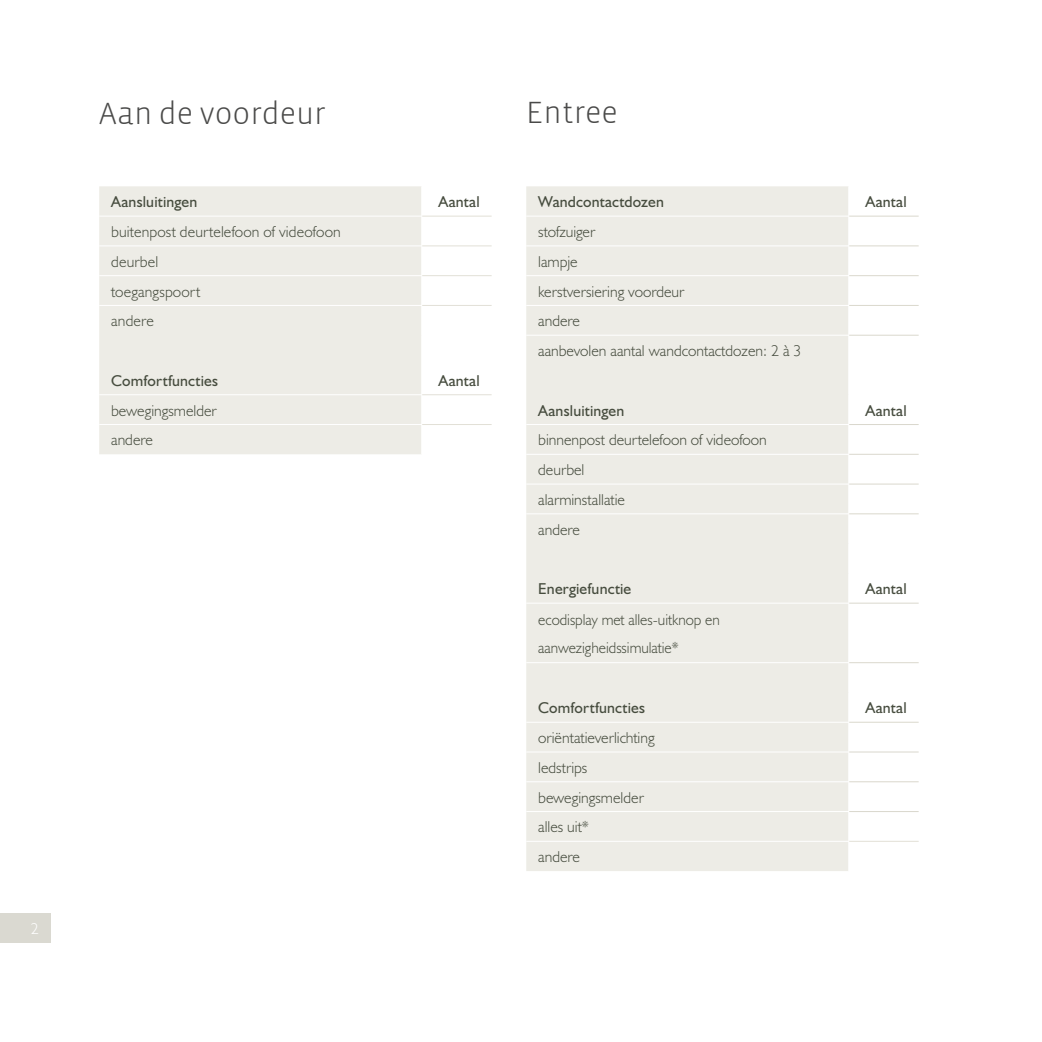
<style>
.page{position:relative;width:1042px;height:1042px;background:#fff}
.page>*{position:absolute;margin:0;border:0;box-sizing:border-box;transform-origin:0 0}
.t1{font:300 31.5px "Vista Sans";color:#4a4a49}
.t2{font:300 15.75px/29.8px "Humanist 521 BT";color:#464c3e}
.t3{font:15.75px "Humanist 521 BT";letter-spacing:.01em;color:#464c3e}
.t4{font:300 15.75px "Humanist 521 BT";color:#fff}
</style>
<div class="page">
<div style="left:0;top:913px;width:50px;height:30px;background:#dad9d1"></div>
<div style="left:99px;top:186px;width:322px;height:268px;background:#edece6"></div>
<hr style="left:99px;top:216px;width:323px;height:1px;background:#fff">
<hr style="left:99px;top:245px;width:323px;height:1px;background:#fff">
<hr style="left:99px;top:275px;width:323px;height:1px;background:#fff">
<hr style="left:99px;top:305px;width:323px;height:1px;background:#fff">
<hr style="left:99px;top:394px;width:323px;height:1px;background:#fff">
<hr style="left:99px;top:424px;width:323px;height:1px;background:#fff">
<hr style="left:422px;top:216px;width:70px;height:1px;background:#e2e0d7">
<hr style="left:422px;top:245px;width:70px;height:1px;background:#e2e0d7">
<hr style="left:422px;top:275px;width:70px;height:1px;background:#e2e0d7">
<hr style="left:422px;top:305px;width:70px;height:1px;background:#e2e0d7">
<hr style="left:422px;top:394px;width:70px;height:1px;background:#e2e0d7">
<hr style="left:422px;top:424px;width:70px;height:1px;background:#e2e0d7">
<div style="left:526px;top:186px;width:322px;height:685px;background:#edece6"></div>
<hr style="left:526px;top:841px;width:323px;height:1px;background:#fff">
<hr style="left:526px;top:216px;width:323px;height:1px;background:#fff">
<hr style="left:526px;top:245px;width:323px;height:1px;background:#fff">
<hr style="left:526px;top:275px;width:323px;height:1px;background:#fff">
<hr style="left:526px;top:305px;width:323px;height:1px;background:#fff">
<hr style="left:526px;top:335px;width:323px;height:1px;background:#fff">
<hr style="left:526px;top:424px;width:323px;height:1px;background:#fff">
<hr style="left:526px;top:454px;width:323px;height:1px;background:#fff">
<hr style="left:526px;top:484px;width:323px;height:1px;background:#fff">
<hr style="left:526px;top:513px;width:323px;height:1px;background:#fff">
<hr style="left:526px;top:603px;width:323px;height:1px;background:#fff">
<hr style="left:526px;top:722px;width:323px;height:1px;background:#fff">
<hr style="left:526px;top:751px;width:323px;height:1px;background:#fff">
<hr style="left:526px;top:781px;width:323px;height:1px;background:#fff">
<hr style="left:526px;top:811px;width:323px;height:1px;background:#fff">
<hr style="left:849px;top:841px;width:69px;height:1px;background:#e2e0d7">
<hr style="left:849px;top:216px;width:69px;height:1px;background:#dad8cd">
<hr style="left:849px;top:245px;width:69px;height:1px;background:#dad8cd">
<hr style="left:849px;top:275px;width:69px;height:1px;background:#dad8cd">
<hr style="left:849px;top:305px;width:69px;height:1px;background:#dad8cd">
<hr style="left:849px;top:335px;width:69px;height:1px;background:#dad8cd">
<hr style="left:849px;top:424px;width:69px;height:1px;background:#dad8cd">
<hr style="left:849px;top:454px;width:69px;height:1px;background:#dad8cd">
<hr style="left:849px;top:484px;width:69px;height:1px;background:#dad8cd">
<hr style="left:849px;top:513px;width:69px;height:1px;background:#dad8cd">
<hr style="left:849px;top:603px;width:69px;height:1px;background:#dad8cd">
<hr style="left:849px;top:722px;width:69px;height:1px;background:#dad8cd">
<hr style="left:849px;top:751px;width:69px;height:1px;background:#dad8cd">
<hr style="left:849px;top:781px;width:69px;height:1px;background:#dad8cd">
<hr style="left:849px;top:811px;width:69px;height:1px;background:#dad8cd">
<hr style="left:526px;top:662px;width:323px;height:1px;background:#fff">
<hr style="left:849px;top:662px;width:69px;height:1px;background:#dad8cd">
<p class="t4" style="left:31px;top:918px;width:9px">2</p>
<h1 class="t1" style="left:99px;top:94px;width:228px">Aan de voordeur</h1>
<h1 class="t1" style="left:526px;top:93px;width:93px">Entree</h1>
<p class="t3" style="left:111px;top:192px;width:88px">Aansluitingen</p>
<p class="t3" style="left:438px;top:192px;width:43px">Aantal</p>
<p class="t2" style="left:111px;top:217px;width:231px">buitenpost deurtelefoon of videofoon deurbel<br>toegangspoort<br>andere</p>
<p class="t3" style="left:111px;top:370px;width:108px">Comfortfuncties</p>
<p class="t3" style="left:438px;top:370px;width:43px">Aantal</p>
<p class="t2" style="left:111px;top:395px;width:107px">bewegingsmelder andere</p>
<p class="t3" style="left:538px;top:192px;width:127px">Wandcontactdozen</p>
<p class="t3" style="left:865px;top:192px;width:43px">Aantal</p>
<p class="t2" style="left:538px;top:217px;width:265px">stofzuiger<br>lampje<br>kerstversiering voordeur<br>andere<br>aanbevolen aantal wandcontactdozen: 2 à 3</p>
<p class="t3" style="left:538px;top:400px;width:88px">Aansluitingen</p>
<p class="t3" style="left:865px;top:400px;width:43px">Aantal</p>
<p class="t2" style="left:538px;top:425px;width:230px">binnenpost deurtelefoon of videofoon deurbel<br>alarminstallatie<br>andere</p>
<p class="t3" style="left:538px;top:579px;width:95px">Energiefunctie</p>
<p class="t3" style="left:865px;top:579px;width:43px">Aantal</p>
<p class="t2" style="left:538px;top:605px;width:183px;line-height:28px">ecodisplay met alles-uitknop en aanwezigheidssimulatie*</p>
<p class="t3" style="left:538px;top:698px;width:108px">Comfortfuncties</p>
<p class="t3" style="left:865px;top:698px;width:43px">Aantal</p>
<p class="t2" style="left:538px;top:723px;width:118px">oriëntatieverlichting ledstrips bewegingsmelder alles uit*<br>andere</p>
</div>
